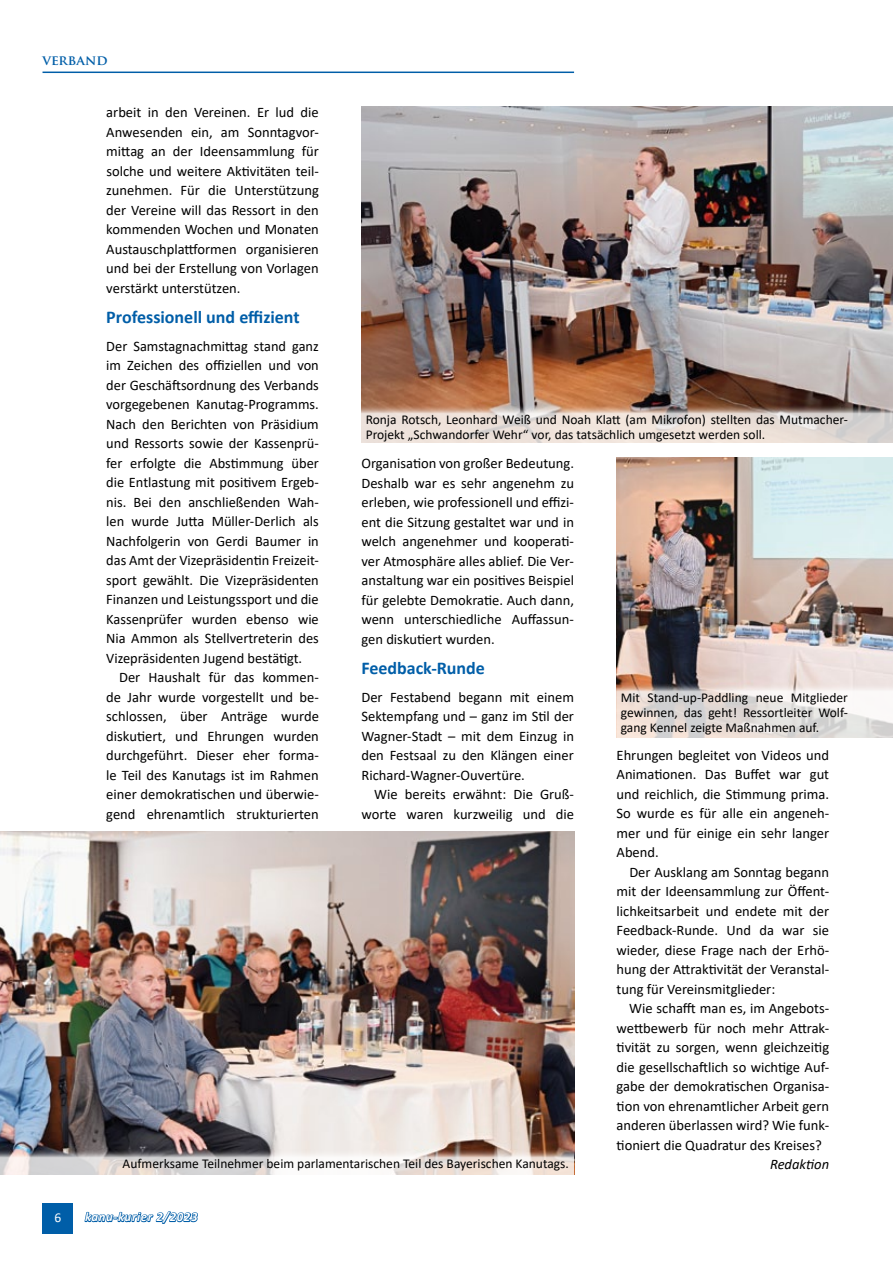
<style>
.page{position:relative;width:893px;height:1263px;background:#fff}
.page>*{position:absolute;margin:0;border:0;box-sizing:border-box;transform-origin:0 0}
.t1{font:700 18px "Calibri";color:#005ea8}
.t2{font:14.55px/19.5px "Calibri";color:#000;text-align:justify}
.t3{font:italic 14.55px "Calibri";color:#000}
.t4{font:13.5px/15px "Calibri";color:#000}
.t5{font:700 13.5px "Trajan Pro";color:#005ea8}
.t6{font:13.5px "Calibri";color:#fff}
.t7{font:italic 700 12.75px "Calibri";letter-spacing:.05em;color:#fff}
</style>
<div class="page">
<div style="left:43px;top:1203px;width:30px;height:31px;background:#005ea8"></div>
<svg style="left:84px;top:1211px;width:114px;height:13px"></svg>
<hr style="left:43px;top:72px;width:531px;height:1px;background:#005ea8">
<img style="left:361px;top:106px;width:532px;height:299px">
<img style="left:617px;top:457px;width:276px;height:226px">
<img style="left:0;top:832px;width:574px;height:317px">
<svg style="left:361px;top:405px;width:532px;height:38px;background:#dbcdc4"></svg>
<svg style="left:0;top:1149px;width:574px;height:26px"></svg>
<svg style="left:617px;top:683px;width:276px;height:55px"></svg>
<p class="t5" style="left:43px;top:52px;width:67px">VERBAND</p>
<p class="t2" style="left:106px;top:102px;width:214px">arbeit in den Vereinen. Er lud die Anwesenden ein, am Sonntagvor&shy;mittag an der Ideensammlung für solche und weitere Aktivitäten teil&shy;zunehmen. Für die Unterstützung der Vereine will das Ressort in den kommenden Wochen und Monaten Austauschplattformen organisieren und bei der Erstellung von Vorlagen verstärkt unterstützen.</p>
<p class="t1" style="left:106px;top:304px;width:195px">Professionell und effizient</p>
<p class="t2" style="left:106px;top:336px;width:214px">Der Samstagnachmittag stand ganz im Zeichen des offiziellen und von der Geschäftsordnung des Verbands vorgegebenen Kanutag-Programms.<br>Nach den Berichten von Präsidium und Ressorts sowie der Kassenprü&shy;fer erfolgte die Abstimmung über die Entlastung mit positivem Ergeb&shy;nis. Bei den anschließenden Wah&shy;len wurde Jutta Müller-Derlich als Nachfolgerin von Gerdi Baumer in das Amt der Vizepräsidentin Freizeit&shy;sport gewählt. Die Vizepräsidenten Finanzen und Leistungssport und die Kassenprüfer wurden ebenso wie Nia Ammon als Stellvertreterin des Vizepräsidenten Jugend bestätigt.</p>
<p class="t2" style="left:106px;top:667px;width:214px;text-indent:13px">Der Haushalt für das kommen&shy;de Jahr wurde vorgestellt und be&shy;schlossen, über Anträge wurde diskutiert, und Ehrungen wurden durchgeführt. Dieser eher forma&shy;le Teil des Kanutags ist im Rahmen einer demokratischen und überwie&shy;gend ehrenamtlich strukturierten</p>
<p class="t4" style="left:366px;top:412px;width:484px">Ronja Rotsch, Leonhard Weiß und Noah Klatt (am Mikrofon) stellten das Mutmacher-<br>Projekt „Schwandorfer Wehr“ vor, das tatsächlich umgesetzt werden soll.</p>
<p class="t2" style="left:361px;top:453px;width:214px">Organisation von großer Bedeutung.<br>Deshalb war es sehr angenehm zu erleben, wie professionell und effizi&shy;ent die Sitzung gestaltet war und in welch angenehmer und kooperati&shy;ver Atmosphäre alles ablief. Die Ver&shy;anstaltung war ein positives Beispiel für gelebte Demokratie. Auch dann, wenn unterschiedliche Auffassun&shy;gen diskutiert wurden.</p>
<p class="t1" style="left:361px;top:655px;width:125px">Feedback-Runde</p>
<p class="t2" style="left:361px;top:687px;width:214px">Der Festabend begann mit einem Sektempfang und – ganz im Stil der Wagner-Stadt – mit dem Einzug in den Festsaal zu den Klängen einer Richard-Wagner-Ouvertüre.</p>
<p class="t2" style="left:361px;top:784px;width:214px;text-align:right">Wie bereits erwähnt: Die Gruß&shy;worte waren kurzweilig und die</p>
<p class="t4" style="left:621px;top:690px;width:229px;text-align:justify">Mit Stand-up-Paddling neue Mitglieder gewinnen, das geht! Ressortleiter Wolf&shy;gang Kennel zeigte Maßnahmen auf.</p>
<p class="t2" style="left:617px;top:745px;width:214px">Ehrungen begleitet von Videos und Animationen. Das Buffet war gut und reichlich, die Stimmung prima.<br>So wurde es für alle ein angeneh&shy;mer und für einige ein sehr langer Abend.</p>
<p class="t2" style="left:617px;top:862px;width:214px;text-indent:13px">Der Ausklang am Sonntag begann mit der Ideensammlung zur Öffent&shy;lichkeitsarbeit und endete mit der Feedback-Runde. Und da war sie wieder, diese Frage nach der Erhö&shy;hung der Attraktivität der Veranstal&shy;tung für Vereinsmitglieder:</p>
<p class="t2" style="left:617px;top:998px;width:214px;text-indent:13px">Wie schafft man es, im Angebots&shy;wettbewerb für noch mehr Attrak&shy;tivität zu sorgen, wenn gleichzeitig die gesellschaftlich so wichtige Auf&shy;gabe der demokratischen Organisa&shy;tion von ehrenamtlicher Arbeit gern anderen überlassen wird? Wie funk&shy;tioniert die Quadratur des Kreises?</p>
<p class="t3" style="left:770px;top:1154px;width:61px">Redaktion</p>
<p class="t4" style="left:123px;top:1155px;width:448px">Aufmerksame Teilnehmer beim parlamentarischen Teil des Bayerischen Kanutags.</p>
<p class="t6" style="left:55px;top:1208px;width:8px">6</p>
<p class="t7" style="left:85px;top:1208px;width:114px">kanu-kurier 2/2023</p>
</div>
